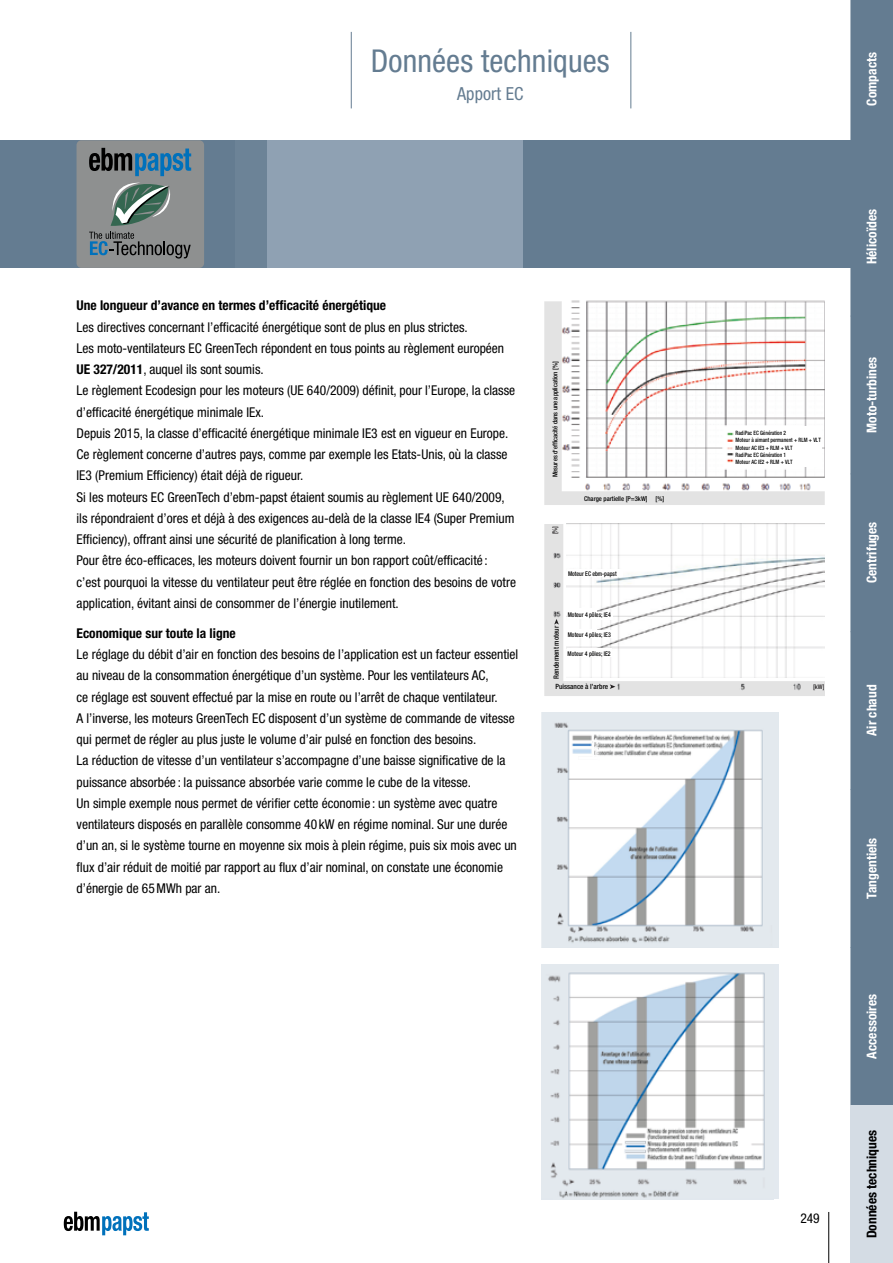
<style>
.page{position:relative;width:893px;height:1263px;background:#fff}
.page>*{position:absolute;margin:0;border:0;box-sizing:border-box;transform-origin:0 0}
.t1{font:condensed 31.5px "Helvetica Neue";letter-spacing:.005em;color:#647c91}
.t2{font:condensed 18px "Helvetica Neue";letter-spacing:.005em;color:#647c91}
.t3{font:condensed 13.5px/21.3px "Helvetica Neue LT";color:#000}
.t4{font:700 condensed 13.5px "Helvetica Neue LT";color:#000}
.t5{font:700 condensed 13.5px "Helvetica Neue LT Std";color:#fff}
.t6{font:700 condensed 13.5px "Helvetica Neue LT Std";color:#000}
.t7{font:500 condensed 7.2px "Helvetica Neue LT Pro";color:#000}
.t8{font:500 condensed 6.6px "Helvetica Neue LT Pro";color:#000}
.t9{font:500 condensed 6.45px "Helvetica Neue LT Pro";color:#000;scale:.9 1}
.t10{font:500 condensed 6.45px "Helvetica Neue LT";color:#232021}
.t11{font:500 condensed 6px/7.1px "Helvetica Neue LT Pro";color:#000;scale:.9 1}
.s1{font-weight:700}
</style>
<div class="page">
<svg style="left:64px;top:1212px;width:85px;height:23px"></svg>
<hr style="left:828px;top:1212px;width:1px;height:51px;background:#000">
<div style="left:0;top:140px;width:893px;height:128px;background:#647c91"></div>
<div style="left:235px;top:140px;width:288px;height:128px;background:#8fa1b3"></div>
<div style="left:77px;top:140px;width:127px;height:128px;background:#8e9090;border-radius:5px"></div>
<svg style="left:89px;top:232px;width:102px;height:27px"></svg>
<svg style="left:89px;top:148px;width:102px;height:78px"></svg>
<div style="left:235px;top:140px;width:32px;height:128px;background:#6c8397"></div>
<hr style="left:351px;top:32px;width:1px;height:76px;background:#647c91">
<hr style="left:630px;top:32px;width:1px;height:76px;background:#647c91">
<svg style="left:544px;top:301px;width:281px;height:204px"></svg>
<div style="left:735px;top:426px;width:87px;height:40px;background:#fff"></div>
<svg style="left:544px;top:524px;width:281px;height:172px"></svg>
<svg style="left:545px;top:523px;width:280px;height:169px"></svg>
<img style="left:547px;top:630px;width:15px;height:54px">
<img style="left:567px;top:524px;width:258px;height:154px">
<div style="left:560px;top:681px;width:265px;height:11px;background:#e3e3e3"></div>
<img style="left:545px;top:525px;width:20px;height:105px">
<div style="left:808px;top:683px;width:17px;height:10px;background:#e3e3e3"></div>
<div style="left:550px;top:527px;width:11px;height:10px;background:#e3e3e3"></div>
<div style="left:561px;top:683px;width:48px;height:10px;background:#e3e3e3"></div>
<div style="left:550px;top:618px;width:10px;height:59px;background:#e3e3e3"></div>
<svg style="left:610px;top:684px;width:5px;height:5px"></svg>
<svg style="left:554px;top:619px;width:5px;height:6px"></svg>
<div style="left:567px;top:570px;width:56px;height:7px;background:#fff"></div>
<div style="left:567px;top:608px;width:30px;height:10px;background:#fff"></div>
<div style="left:567px;top:630px;width:29px;height:8px;background:#fff"></div>
<div style="left:567px;top:648px;width:45px;height:9px;background:#fff"></div>
<div style="left:596px;top:612px;width:17px;height:7px;background:#fff"></div>
<div style="left:596px;top:631px;width:17px;height:7px;background:#fff"></div>
<img style="left:542px;top:713px;width:237px;height:235px">
<div style="left:542px;top:964px;width:237px;height:235px;background:#e3e9ef"></div>
<img style="left:548px;top:972px;width:217px;height:226px">
<div style="left:850px;top:0;width:43px;height:1105px;background:#647c91"></div>
<div style="left:850px;top:1105px;width:43px;height:158px;background:#d4dce4"></div>
<h1 class="t1" style="left:371px;top:42px;width:240px">Données techniques</h1>
<h2 class="t2" style="left:457px;top:83px;width:68px">Apport EC</h2>
<p class="t4" style="left:77px;top:297px;width:311px">Une longueur d’avance en termes d’efficacité énergétique</p>
<p class="t3" style="left:77px;top:316px;width:441px">Les directives concernant l’efficacité énergétique sont de plus en plus strictes.<br>Les moto-ventilateurs EC GreenTech répondent en tous points au règlement européen <span class="s1">UE 327/2011</span>, auquel ils sont soumis.<br>Le règlement Ecodesign pour les moteurs (UE 640/2009) définit, pour l’Europe, la classe d’efficacité énergétique minimale IEx.<br>Depuis 2015, la classe d’efficacité énergétique minimale IE3 est en vigueur en Europe.<br>Ce règlement concerne d’autres pays, comme par exemple les Etats-Unis, où la classe IE3 (Premium Efficiency) était déjà de rigueur.<br>Si les moteurs EC GreenTech d’ebm-papst étaient soumis au règlement UE 640/2009, ils répondraient d’ores et déjà à des exigences au-delà de la classe IE4 (Super Premium Efficiency), offrant ainsi une sécurité de planification à long terme.<br>Pour être éco-efficaces, les moteurs doivent fournir un bon rapport coût/efficacité :<br>c’est pourquoi la vitesse du ventilateur peut être réglée en fonction des besoins de votre application, évitant ainsi de consommer de l’énergie inutilement.</p>
<p class="t4" style="left:77px;top:625px;width:161px">Economique sur toute la ligne</p>
<p class="t3" style="left:77px;top:643px;width:443px">Le réglage du débit d’air en fonction des besoins de l’application est un facteur essentiel au niveau de la consommation énergétique d’un système. Pour les ventilateurs AC,<br>ce réglage est souvent effectué par la mise en route ou l’arrêt de chaque ventilateur.<br>A l’inverse, les moteurs GreenTech EC disposent d’un système de commande de vitesse qui permet de régler au plus juste le volume d’air pulsé en fonction des besoins.<br>La réduction de vitesse d’un ventilateur s’accompagne d’une baisse significative de la puissance absorbée : la puissance absorbée varie comme le cube de la vitesse.<br>Un simple exemple nous permet de vérifier cette économie : un système avec quatre ventilateurs disposés en parallèle consomme 40 kW en régime nominal. Sur une durée d’un an, si le système tourne en moyenne six mois à plein régime, puis six mois avec un flux d’air réduit de moitié par rapport au flux d’air nominal, on constate une économie d’énergie de 65MWh par an.</p>
<p class="t8" style="left:551px;top:477px;width:117px;rotate:-90deg">Mesures d‘efficacité dans une application [%]</p>
<p class="t10" style="left:551px;top:534px;width:10px;rotate:-90deg">[%]</p>
<p class="t8" style="left:584px;top:494px;width:82px">Charge partielle [P=3kW] [%]</p>
<p class="t9" style="left:568px;top:570px;width:56px">Moteur EC ebm-papst</p>
<p class="t7" style="left:552px;top:679px;width:54px;rotate:-90deg">Rendement moteur</p>
<p class="t9" style="left:568px;top:611px;width:49px">Moteur 4 pôles; IE4</p>
<p class="t9" style="left:568px;top:630px;width:49px">Moteur 4 pôles; IE3</p>
<p class="t9" style="left:568px;top:649px;width:49px">Moteur 4 pôles; IE2</p>
<p class="t7" style="left:555px;top:682px;width:54px">Puissance à l’arbre</p>
<p class="t11" style="left:736px;top:430px;width:96px">RadiPac EC Génération 2<br>Moteur à aimant permanent + RLM + VLT<br>Moteur AC IE3 + RLM + VLT<br>RadiPac EC Génération 1<br>Moteur AC IE2 + RLM + VLT</p>
<p class="t10" style="left:813px;top:683px;width:13px">[kW]</p>
<p class="t3" style="left:800px;top:1207px;width:21px">249</p>
<p class="t5" style="left:863px;top:106px;width:55px;rotate:-90deg">Compacts</p>
<p class="t5" style="left:863px;top:264px;width:57px;rotate:-90deg">Hélicoïdes</p>
<p class="t5" style="left:863px;top:433px;width:78px;rotate:-90deg">Moto-turbines</p>
<p class="t5" style="left:863px;top:583px;width:63px;rotate:-90deg">Centrifuges</p>
<p class="t5" style="left:863px;top:736px;width:53px;rotate:-90deg">Air chaud</p>
<p class="t5" style="left:863px;top:899px;width:63px;rotate:-90deg">Tangentiels</p>
<p class="t5" style="left:863px;top:1058px;width:66px;rotate:-90deg">Accessoires</p>
<p class="t6" style="left:863px;top:1238px;width:110px;rotate:-90deg">Données techniques</p>
</div>
